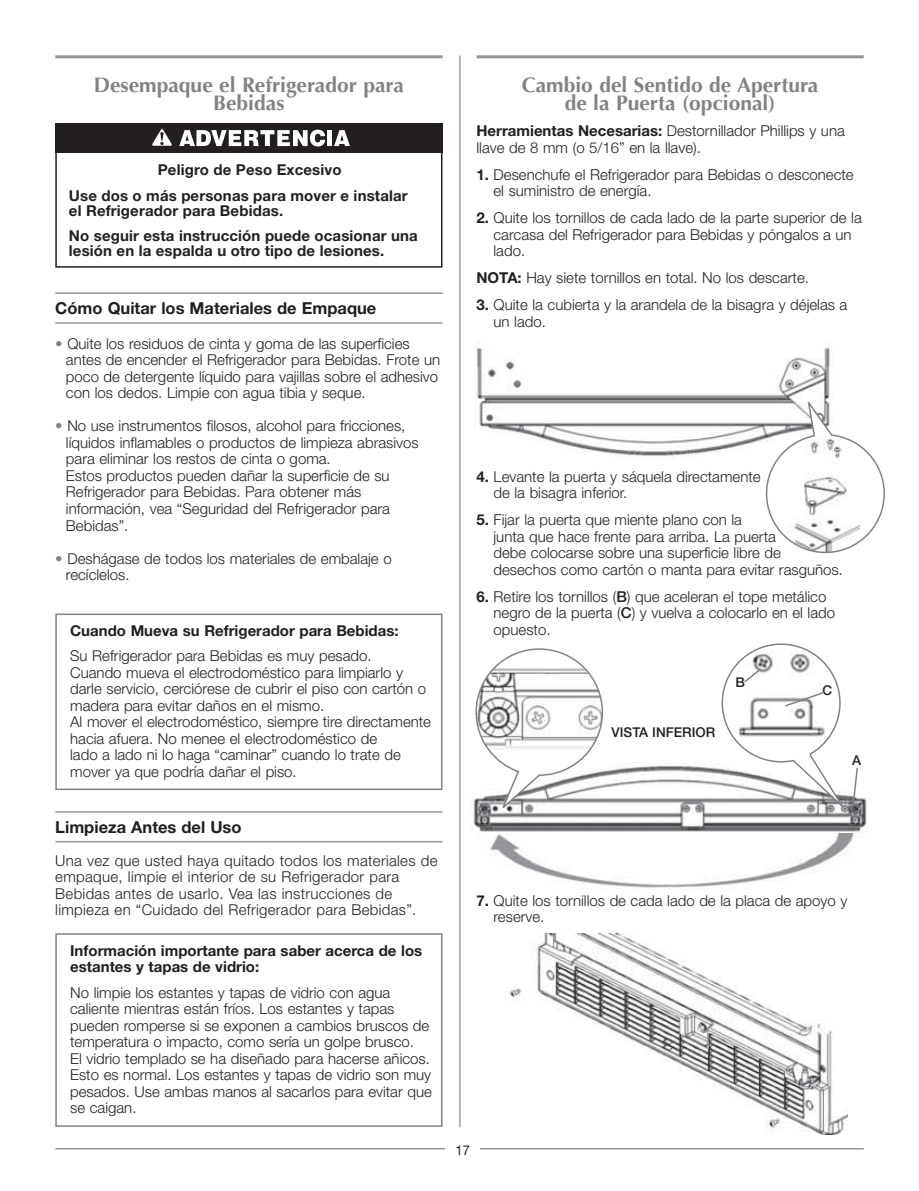
<style>
.page{position:relative;width:919px;height:1191px;background:#fff}
.page>*{position:absolute;margin:0;border:0;box-sizing:border-box;transform-origin:0 0}
.t1{font:700 21px/18px "Optima";color:#808285;text-align:center}
.t2{font:700 16.5px "Helvetica Neue";color:#231f20}
.t3{font:300 15px/16.5px "Helvetica Neue";color:#231f20}
.t4{font:700 15px/25.5px "Helvetica Neue";letter-spacing:.01em;color:#231f20}
.t5{font:300 15px/16.5px "Helvetica Neue";letter-spacing:.02em;color:#231f20}
.t6{font:500 13.5px "Helvetica Neue";color:#231f20}
.t7{font:13.5px "Helvetica Neue";color:#231f20;scale:.95 1}
.s1{color:#808285}
.s2{font-weight:700}
.s3{font-weight:500}
</style>
<div class="page">
<hr style="left:55px;top:55px;width:387px;height:3px;background:#939598">
<hr style="left:476px;top:55px;width:387px;height:3px;background:#939598">
<div style="left:55px;top:124px;width:387px;height:144px;border:2px solid #231f20"></div>
<div style="left:55px;top:123px;width:387px;height:30px;background:#231f20"></div>
<svg style="left:179px;top:130px;width:146px;height:16px"></svg>
<div style="left:327px;top:130px;width:5px;height:16px;background:#fff"></div>
<svg style="left:334px;top:130px;width:16px;height:16px"></svg>
<svg style="left:152px;top:128px;width:20px;height:18px"></svg>
<hr style="left:55px;top:292px;width:387px;height:2px;background:#939598">
<hr style="left:55px;top:322px;width:387px;height:2px;background:#939598">
<div style="left:55px;top:613px;width:387px;height:177px;border:2px solid #808285"></div>
<div style="left:55px;top:933px;width:387px;height:193px;border:2px solid #808285"></div>
<hr style="left:55px;top:1148px;width:808px;height:1px;background:#939598">
<div style="left:445px;top:1144px;width:35px;height:13px;background:#fff"></div>
<hr style="left:55px;top:811px;width:387px;height:1px;background:#939598">
<hr style="left:55px;top:841px;width:387px;height:1px;background:#939598">
<img style="left:474px;top:347px;width:356px;height:109px">
<svg style="left:765px;top:400px;width:120px;height:154px"></svg>
<img style="left:473px;top:762px;width:394px;height:70px">
<svg style="left:474px;top:648px;width:129px;height:165px"></svg>
<svg style="left:720px;top:643px;width:138px;height:172px"></svg>
<img style="left:490px;top:833px;width:364px;height:55px">
<hr style="left:459px;top:55px;width:1px;height:1072px;background:#6d6e70">
<img style="left:509px;top:934px;width:338px;height:200px">
<h1 class="t1" style="left:94px;top:76px;width:312px">Desempaque el Refrigerador para<br>Bebidas</h1>
<h1 class="t1" style="left:521px;top:76px;width:298px">Cambio del Sentido de Apertura de la Puerta (opcional)</h1>
<p class="t4" style="left:69px;top:158px;width:340px;text-indent:89px">Peligro de Peso Excesivo<br>Use dos o más personas para mover e instalar</p>
<p class="t4" style="left:69px;top:199px;width:350px">el Refrigerador para Bebidas.<br>No seguir esta instrucción puede ocasionar una</p>
<p class="t4" style="left:69px;top:239px;width:317px">lesión en la espalda u otro tipo de lesiones.</p>
<p class="t2" style="left:55px;top:302px;width:322px">Cómo Quitar los Materiales de Empaque</p>
<p class="t3" style="left:66px;top:337px;width:376px;text-indent:-11px"><span class="s1">•</span> Quite los residuos de cinta y goma de las superficies antes de encender el Refrigerador para Bebidas. Frote un poco de detergente líquido para vajillas sobre el adhesivo con los dedos. Limpie con agua tibia y seque.</p>
<p class="t3" style="left:66px;top:419px;width:354px;text-indent:-11px"><span class="s1">•</span> No use instrumentos filosos, alcohol para fricciones, líquidos inflamables o productos de limpieza abrasivos para eliminar los restos de cinta o goma.<br>Estos productos pueden dañar la superficie de su Refrigerador para Bebidas. Para obtener más información, vea “Seguridad del Refrigerador para Bebidas”.</p>
<p class="t3" style="left:66px;top:551px;width:327px;text-indent:-11px"><span class="s1">•</span> Deshágase de todos los materiales de embalaje o recíclelos.</p>
<p class="t4" style="left:70px;top:619px;width:330px">Cuando Mueva su Refrigerador para Bebidas:</p>
<p class="t3" style="left:70px;top:649px;width:362px">Su Refrigerador para Bebidas es muy pesado.<br>Cuando mueva el electrodoméstico para limpiarlo y darle servicio, cerciórese de cubrir el piso con cartón o madera para evitar daños en el mismo.<br>Al mover el electrodoméstico, siempre tire directamente hacia afuera. No menee el electrodoméstico de<br>lado a lado ni lo haga “caminar” cuando lo trate de mover ya que podría dañar el piso.</p>
<p class="t2" style="left:55px;top:821px;width:188px">Limpieza Antes del Uso</p>
<p class="t5" style="left:55px;top:853px;width:383px">Una vez que usted haya quitado todos los materiales de empaque, limpie el interior de su Refrigerador para Bebidas antes de usarlo. Vea las instrucciones de limpieza en “Cuidado del Refrigerador para Bebidas”.</p>
<p class="t4" style="left:70px;top:943px;width:353px;line-height:16.5px">Información importante para saber acerca de los estantes y tapas de vidrio:</p>
<p class="t3" style="left:70px;top:985px;width:363px">No limpie los estantes y tapas de vidrio con agua caliente mientras están fríos. Los estantes y tapas pueden romperse si se exponen a cambios bruscos de temperatura o impacto, como sería un golpe brusco.<br>El vidrio templado se ha diseñado para hacerse añicos.<br>Esto es normal. Los estantes y tapas de vidrio son muy pesados. Use ambas manos al sacarlos para evitar que se caigan.</p>
<p class="t3" style="left:476px;top:124px;width:370px"><span class="s2">Herramientas Necesarias:</span> Destornillador Phillips y una llave de 8 mm (o 5/16” en la llave).</p>
<p class="t3" style="left:493px;top:168px;width:361px;text-indent:-17px"><span class="s2">1.</span> Desenchufe el Refrigerador para Bebidas o desconecte el suministro de energía.</p>
<p class="t3" style="left:493px;top:211px;width:370px;text-indent:-17px"><span class="s2">2.</span> Quite los tornillos de cada lado de la parte superior de la carcasa del Refrigerador para Bebidas y póngalos a un lado.</p>
<p class="t3" style="left:476px;top:271px;width:334px"><span class="s2">NOTA:</span> Hay siete tornillos en total. No los descarte.</p>
<p class="t3" style="left:493px;top:298px;width:355px;text-indent:-17px"><span class="s2">3.</span> Quite la cubierta y la arandela de la bisagra y déjelas a un lado.</p>
<p class="t3" style="left:493px;top:469px;width:268px;text-indent:-17px"><span class="s2">4.</span> Levante la puerta y sáquela directamente de la bisagra inferior.</p>
<p class="t3" style="left:493px;top:513px;width:351px;text-indent:-17px"><span class="s2">5.</span> Fijar la puerta que miente plano con la<br>junta que hace frente para arriba. La puerta<br>debe colocarse sobre una superficie libre de desechos como cartón o manta para evitar rasguños.</p>
<p class="t3" style="left:493px;top:589px;width:343px;text-indent:-17px"><span class="s2">6.</span> Retire los tornillos (<span class="s3">B</span>) que aceleran el tope metálico negro de la puerta (<span class="s3">C</span>) y vuelva a colocarlo en el lado opuesto.</p>
<p class="t6" style="left:611px;top:727px;width:105px">VISTA INFERIOR</p>
<p class="t6" style="left:735px;top:677px;width:11px">B</p>
<p class="t6" style="left:822px;top:685px;width:11px">C</p>
<p class="t6" style="left:852px;top:755px;width:11px">A</p>
<p class="t3" style="left:493px;top:893px;width:355px;text-indent:-17px"><span class="s2">7.</span> Quite los tornillos de cada lado de la placa de apoyo y reserve.</p>
<p class="t7" style="left:455px;top:1145px;width:17px">17</p>
</div>
